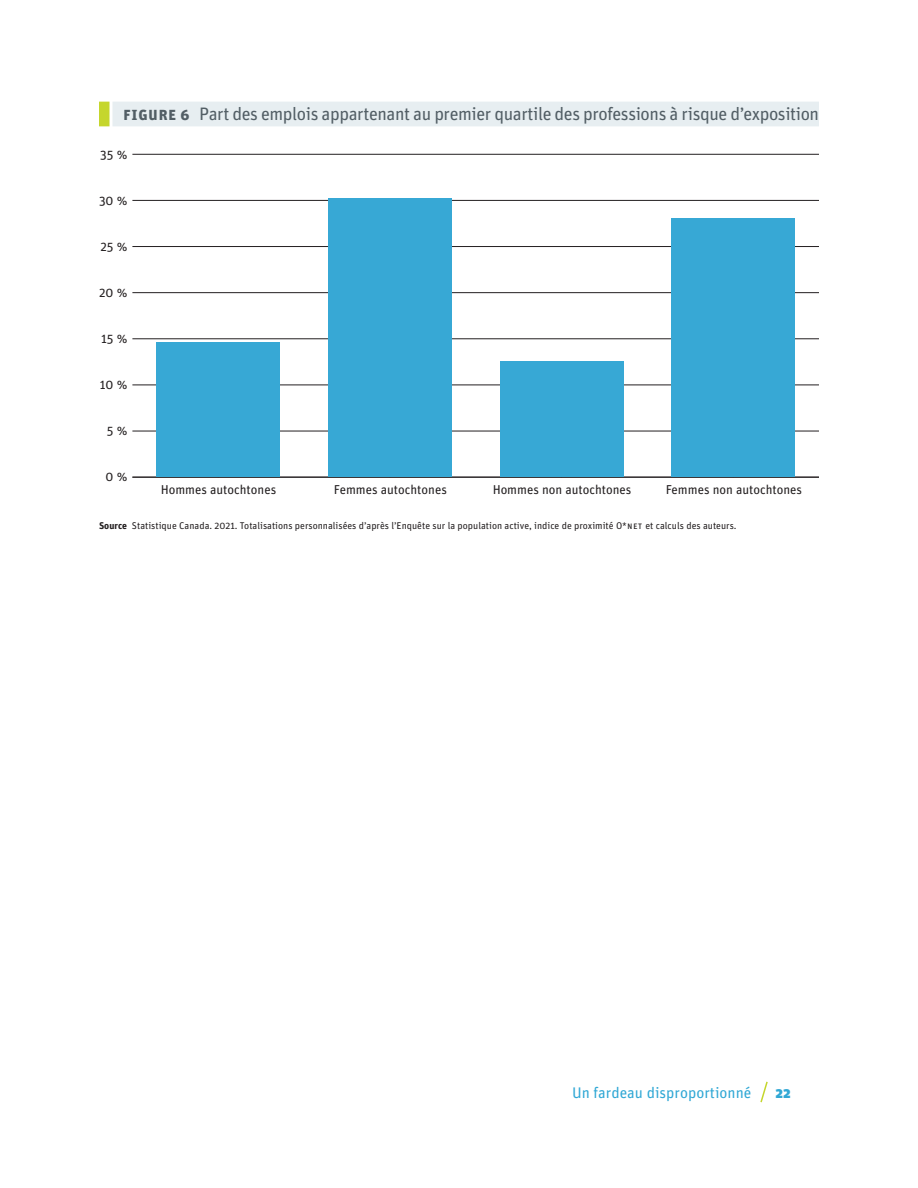
<style>
.page{position:relative;width:918px;height:1188px;background:#fff}
.page>*{position:absolute;margin:0;border:0;box-sizing:border-box;transform-origin:0 0}
.t1{font:18px "Unit Pro";letter-spacing:-.02em;color:#525e65}
.t2{font:15.3px "Unit Pro";color:#31a8d5}
.t3{font:900 15.3px "Unit Pro";color:#31a8d5}
.t4{font:12.9px "Unit Pro";color:#231f20}
.t5{font:9.75px "Unit Pro";color:#231f20}
.s1{font-weight:700}
</style>
<div class="page">
<svg style="left:760px;top:1081px;width:8px;height:22px"></svg>
<div style="left:112px;top:102px;width:707px;height:24px;background:#e7eef1"></div>
<div style="left:99px;top:102px;width:11px;height:24px;background:#c5d62d"></div>
<hr style="left:132px;top:477px;width:687px;height:1px;background:#231f20">
<hr style="left:132px;top:431px;width:687px;height:1px;background:#231f20">
<hr style="left:132px;top:385px;width:687px;height:1px;background:#231f20">
<hr style="left:132px;top:339px;width:687px;height:1px;background:#231f20">
<hr style="left:132px;top:292px;width:687px;height:1px;background:#231f20">
<hr style="left:132px;top:246px;width:687px;height:1px;background:#231f20">
<hr style="left:132px;top:200px;width:687px;height:1px;background:#231f20">
<hr style="left:132px;top:154px;width:687px;height:1px;background:#231f20">
<div style="left:156px;top:342px;width:124px;height:135px;background:#37a8d5"></div>
<div style="left:328px;top:198px;width:124px;height:279px;background:#37a8d5"></div>
<div style="left:500px;top:362px;width:123px;height:115px;background:#37a8d5"></div>
<div style="left:671px;top:218px;width:124px;height:259px;background:#37a8d5"></div>
<h1 class="t1" style="left:123px;top:101px;width:698px"><span class="s1">Figure 6</span> Part des emplois appartenant au premier quartile des professions à risque d’exposition</h1>
<h3 class="t4" style="left:100px;top:145px;width:29px">35 %</h3>
<h3 class="t4" style="left:99px;top:191px;width:30px">30 %</h3>
<h3 class="t4" style="left:100px;top:237px;width:28px">25 %</h3>
<h3 class="t4" style="left:99px;top:283px;width:30px">20 %</h3>
<h3 class="t4" style="left:101px;top:330px;width:28px">15 %</h3>
<h3 class="t4" style="left:100px;top:376px;width:29px">10 %</h3>
<h3 class="t4" style="left:107px;top:422px;width:22px">5 %</h3>
<h3 class="t4" style="left:106px;top:468px;width:23px">0 %</h3>
<h3 class="t4" style="left:161px;top:480px;width:117px">Hommes autochtones</h3>
<h3 class="t4" style="left:334px;top:480px;width:115px">Femmes autochtones</h3>
<h3 class="t4" style="left:493px;top:480px;width:140px">Hommes non autochtones</h3>
<h3 class="t4" style="left:666px;top:480px;width:138px">Femmes non autochtones</h3>
<p class="t5" style="left:99px;top:519px;width:639px"><span class="s1">Source</span> Statistique Canada. 2021. Totalisations personnalisées d’après l’Enquête sur la population active, indice de proximité O*NET et calculs des auteurs.</p>
<h2 class="t2" style="left:572px;top:1082px;width:181px">Un fardeau disproportionné</h2>
<h2 class="t3" style="left:776px;top:1081px;width:16px">22</h2>
</div>
